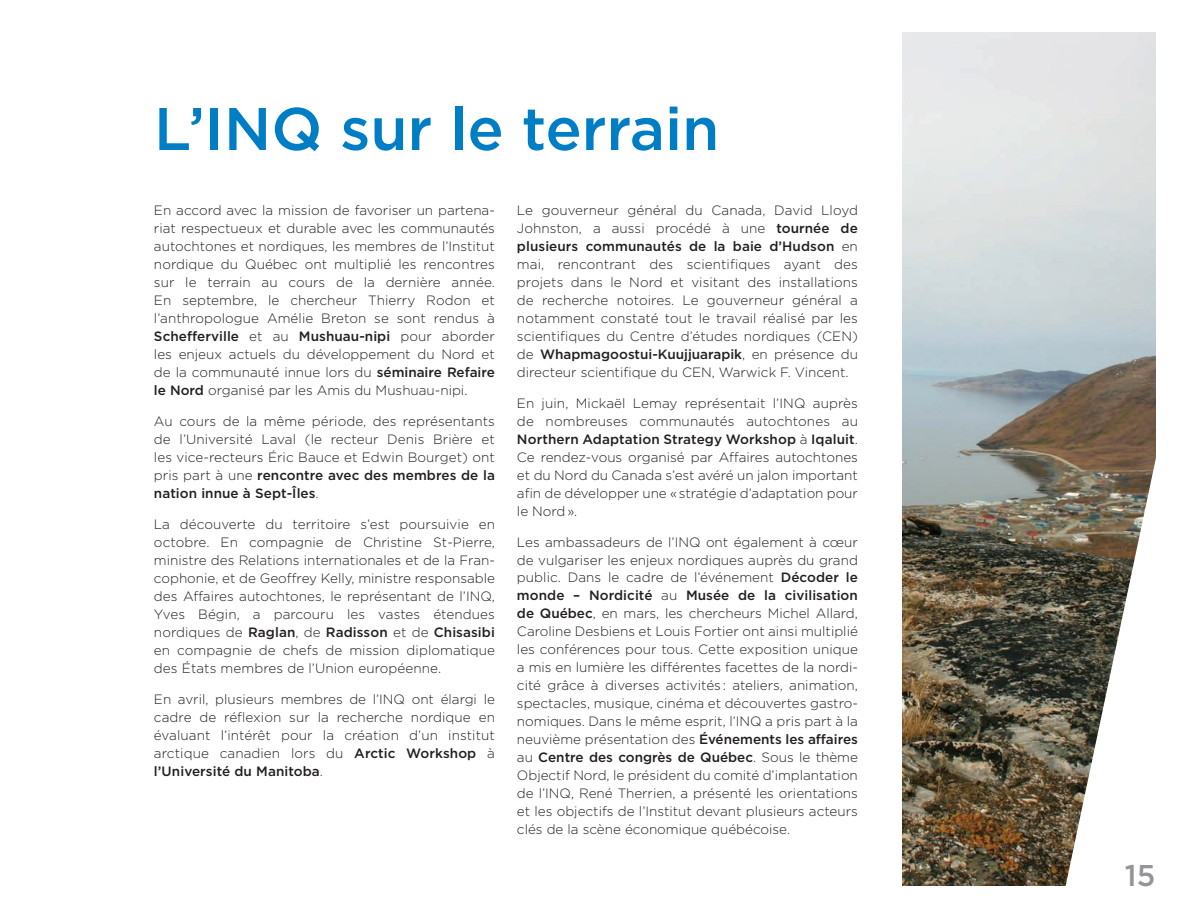
<style>
.page{position:relative;width:1188px;height:918px;background:#fff}
.page>*{position:absolute;margin:0;border:0;box-sizing:border-box;transform-origin:0 0}
.t1{font:500 60px "Gotham";color:#007ec5}
.t2{font:500 30px "Gotham";color:#939598}
.t3{font:300 13.5px/18px "Gotham";color:#231f20;text-align:justify}
.s1{font-weight:500}
</style>
<div class="page">
<img style="left:902px;top:32px;width:254px;height:854px">
<svg style="left:1056px;top:306px;width:100px;height:580px"></svg>
<h1 class="t1" style="left:154px;top:90px;width:567px">L’INQ sur le terrain</h1>
<p class="t3" style="left:154px;top:201px;width:342px">En accord avec la mission de favoriser un partena&shy;riat respectueux et durable avec les communautés autochtones et nordiques, les membres de l’Institut nordique du Québec ont multiplié les rencontres sur le terrain au cours de la dernière année.<br>En septembre, le chercheur Thierry Rodon et l’anthropologue Amélie Breton se sont rendus à <span class="s1">Schefferville</span> et au <span class="s1">Mushuau-nipi</span> pour aborder les enjeux actuels du développement du Nord et de la communauté innue lors du <span class="s1">séminaire Refaire le Nord</span> organisé par les Amis du Mushuau-nipi.</p>
<p class="t3" style="left:154px;top:412px;width:342px">Au cours de la même période, des représentants de l’Université Laval (le recteur Denis Brière et les vice-recteurs Éric Bauce et Edwin Bourget) ont pris part à une <span class="s1">rencontre avec des membres de la nation innue à Sept-Îles</span>.</p>
<p class="t3" style="left:154px;top:515px;width:342px">La découverte du territoire s’est poursuivie en octobre. En compagnie de Christine St-Pierre, ministre des Relations internationales et de la Fran&shy;cophonie, et de Geoffrey Kelly, ministre responsable des Affaires autochtones, le représentant de l’INQ, Yves Bégin, a parcouru les vastes étendues nordiques de <span class="s1">Raglan</span>, de <span class="s1">Radisson</span> et de <span class="s1">Chisasibi </span>en compagnie de chefs de mission diplomatique des États membres de l’Union européenne.</p>
<p class="t3" style="left:154px;top:689px;width:342px">En avril, plusieurs membres de l’INQ ont élargi le cadre de réflexion sur la recherche nordique en évaluant l’intérêt pour la création d’un institut arctique canadien lors du <span class="s1">Arctic Workshop</span> à <span class="s1">l’Université du Manitoba</span>.</p>
<p class="t3" style="left:517px;top:201px;width:342px">Le gouverneur général du Canada, David Lloyd Johnston, a aussi procédé à une <span class="s1">tournée de plusieurs communautés de la baie d’Hudson</span> en mai, rencontrant des scientifiques ayant des projets dans le Nord et visitant des installations de recherche notoires. Le gouverneur général a notamment constaté tout le travail réalisé par les scientifiques du Centre d’études nordiques (CEN) de <span class="s1">Whapmagoostui-Kuujjuarapik</span>, en présence du directeur scientifique du CEN, Warwick F. Vincent.</p>
<p class="t3" style="left:517px;top:393px;width:342px">En juin, Mickaël Lemay représentait l’INQ auprès de nombreuses communautés autochtones au <span class="s1">Northern Adaptation Strategy Workshop</span> à <span class="s1">Iqaluit</span>.<br>Ce rendez-vous organisé par Affaires autochtones et du Nord du Canada s’est avéré un jalon important afin de développer une « stratégie d’adaptation pour le Nord ».</p>
<p class="t3" style="left:517px;top:532px;width:342px">Les ambassadeurs de l’INQ ont également à cœur de vulgariser les enjeux nordiques auprès du grand public. Dans le cadre de l’événement <span class="s1">Décoder le monde – Nordicité</span> au <span class="s1">Musée de la civilisation de Québec</span>, en mars, les chercheurs Michel Allard, Caroline Desbiens et Louis Fortier ont ainsi multiplié les conférences pour tous. Cette exposition unique a mis en lumière les différentes facettes de la nordi&shy;cité grâce à diverses activités : ateliers, animation, spectacles, musique, cinéma et découvertes gastro&shy;nomiques. Dans le même esprit, l’INQ a pris part à la neuvième présentation des <span class="s1">Événements les affaires </span>au <span class="s1">Centre des congrès de Québec</span>. Sous le thème Objectif Nord, le président du comité d’implantation de l’INQ, René Therrien, a présenté les orientations et les objectifs de l’Institut devant plusieurs acteurs clés de la scène économique québécoise.</p>
<h2 class="t2" style="left:1125px;top:856px;width:32px">15</h2>
</div>
